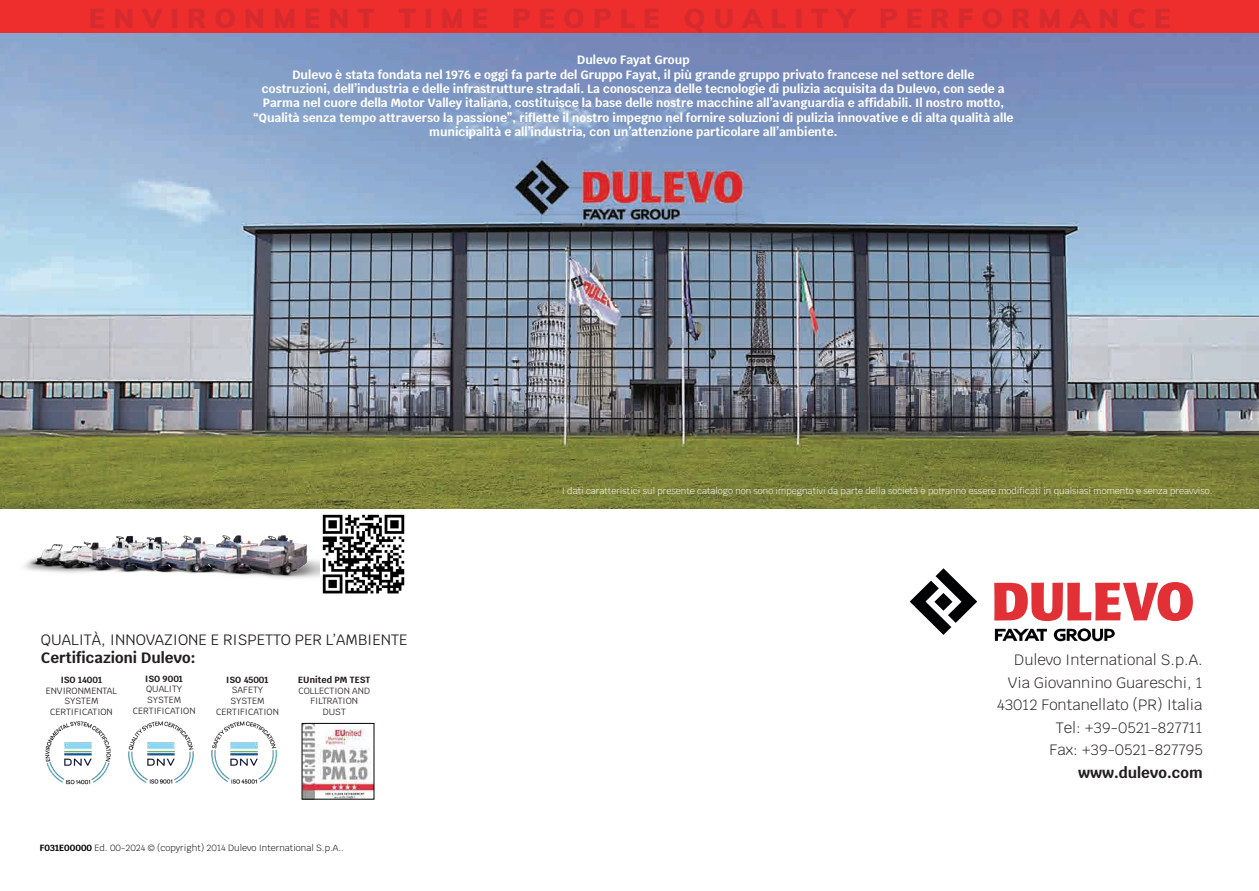
<style>
.page{position:relative;width:1259px;height:891px;background:#fff}
.page>*{position:absolute;margin:0;border:0;box-sizing:border-box;transform-origin:0 0}
.t1{font:900 27px "Muli";letter-spacing:.3em;color:#d62b2e}
.t2{font:300 15px "Krub";color:#231f20}
.t3{font:15px "Krub";color:#231f20}
.t4{font:700 15px "Krub";color:#231f20}
.t5{font:700 12px "Krub";color:#fff}
.t6{font:300 9px "Krub";color:#fff}
.t7{font:9px/10.8px "Krub";color:#231f20;text-align:center}
.t8{font:300 9px "Krub";color:#040503}
.t9{font:700 9px "Krub";color:#231f20}
.s1{font-weight:700}
</style>
<div class="page">
<div style="left:0;top:0;width:1258px;height:33px;background:#ee2d2d"></div>
<img style="left:0;top:33px;width:1258px;height:475px">
<img style="left:24px;top:535px;width:296px;height:44px">
<img style="left:304px;top:725px;width:68px;height:72px">
<img style="left:45px;top:721px;width:232px;height:64px">
<svg style="left:909px;top:568px;width:68px;height:66px"></svg>
<svg style="left:994px;top:628px;width:52px;height:12px"></svg>
<svg style="left:1053px;top:628px;width:61px;height:13px"></svg>
<svg style="left:994px;top:582px;width:198px;height:39px"></svg>
<img style="left:322px;top:514px;width:83px;height:80px">
<h1 class="t1" style="left:89px;top:-2px;width:1082px">ENVIRONMENT TIME PEOPLE QUALITY PERFORMANCE</h1>
<p class="t5" style="left:577px;top:53px;width:114px">Dulevo Fayat Group</p>
<p class="t5" style="left:292px;top:67px;width:683px">Dulevo è stata fondata nel 1976 e oggi fa parte del Gruppo Fayat, il più grande gruppo privato francese nel settore delle</p>
<p class="t5" style="left:262px;top:82px;width:744px">costruzioni, dell’industria e delle infrastrutture stradali. La conoscenza delle tecnologie di pulizia acquisita da Dulevo, con sede a</p>
<p class="t5" style="left:263px;top:96px;width:742px">Parma nel cuore della Motor Valley italiana, costituisce la base delle nostre macchine all’avanguardia e affidabili. Il nostro motto,</p>
<p class="t5" style="left:253px;top:111px;width:761px">“Qualità senza tempo attraverso la passione”, riflette il nostro impegno nel fornire soluzioni di pulizia innovative e di alta qualità alle</p>
<p class="t5" style="left:429px;top:125px;width:409px">municipalità e all’industria, con un’attenzione particolare all’ambiente.</p>
<p class="t3" style="left:41px;top:627px;width:368px">QUALITÀ, INNOVAZIONE E RISPETTO PER L’AMBIENTE</p>
<p class="t4" style="left:41px;top:649px;width:156px">Certificazioni Dulevo:</p>
<p class="t9" style="left:61px;top:674px;width:43px">ISO 14001</p>
<p class="t7" style="left:46px;top:685px;width:73px">ENVIRONMENTAL</p>
<p class="t7" style="left:64px;top:695px;width:36px">SYSTEM</p>
<p class="t7" style="left:50px;top:706px;width:64px">CERTIFICATION</p>
<p class="t9" style="left:145px;top:673px;width:39px">ISO 9001</p>
<p class="t7" style="left:146px;top:683px;width:37px">QUALITY</p>
<p class="t7" style="left:147px;top:694px;width:36px">SYSTEM</p>
<p class="t7" style="left:133px;top:705px;width:64px">CERTIFICATION</p>
<p class="t9" style="left:226px;top:674px;width:44px">ISO 45001</p>
<p class="t7" style="left:232px;top:684px;width:33px">SAFETY</p>
<p class="t7" style="left:230px;top:695px;width:36px">SYSTEM</p>
<p class="t7" style="left:216px;top:706px;width:64px">CERTIFICATION</p>
<p class="t9" style="left:298px;top:674px;width:73px">EUnited PM TEST</p>
<p class="t7" style="left:298px;top:685px;width:73px">COLLECTION AND<br>FILTRATION<br>DUST</p>
<p class="t8" style="left:40px;top:839px;width:306px"><span class="s1">F031E00000</span> Ed. 00-2024 © (copyright) 2014 Dulevo International S.p.A..</p>
<p class="t6" style="left:561px;top:483px;width:652px">I dati caratteristici sul presente catalogo non sono impegnativi da parte della società e potranno essere modificati in qualsiasi momento e senza preavviso.</p>
<p class="t2" style="left:1014px;top:647px;width:190px">Dulevo International S.p.A.</p>
<p class="t2" style="left:1007px;top:669px;width:196px">Via Giovannino Guareschi, 1</p>
<p class="t2" style="left:996px;top:692px;width:207px">43012 Fontanellato (PR) Italia</p>
<p class="t2" style="left:1055px;top:714px;width:148px">Tel: +39-0521-827711</p>
<p class="t2" style="left:1049px;top:737px;width:155px">Fax: +39-0521-827795</p>
<p class="t4" style="left:1077px;top:763px;width:126px">www.dulevo.com</p>
</div>
